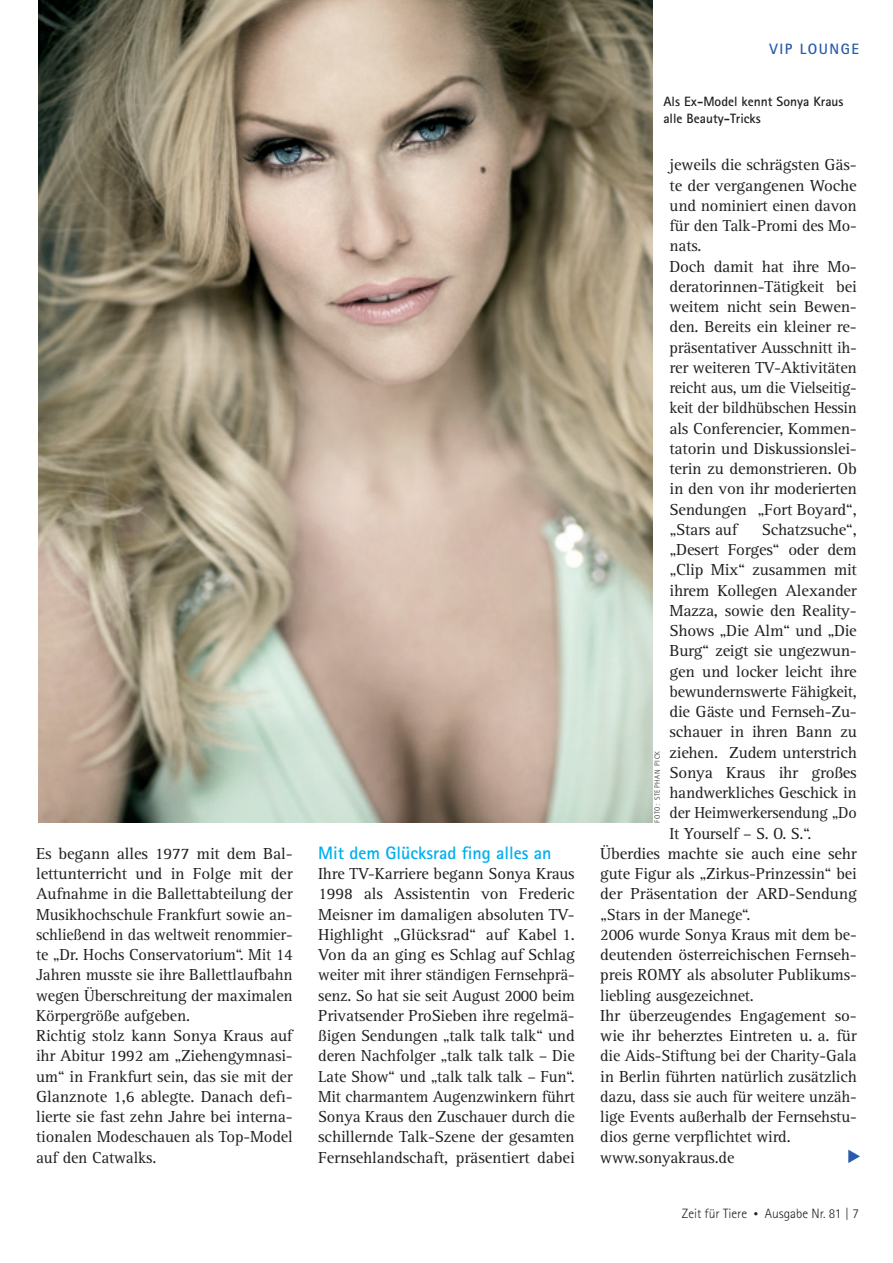
<style>
.page{position:relative;width:893px;height:1263px;background:#fff}
.page>*{position:absolute;margin:0;border:0;box-sizing:border-box;transform-origin:0 0}
.t1{font:700 18px "Rotis Sans Serif";color:#00aeef}
.t2{font:16.5px/20.2px "Rotis Serif";letter-spacing:-.01em;color:#231f20}
.t3{font:700 15px "Rotis Sans Serif";letter-spacing:.1em;color:#285caa}
.t4{font:700 13.5px/16.5px "Rotis Sans Serif";color:#231f20}
.t5{font:300 13.5px "Rotis Sans Serif";color:#231f20}
.t6{font:300 7.5px "Rotis Sans Serif";letter-spacing:.1em;color:#231f20}
.s1{font-size:9px}
</style>
<div class="page">
<img style="left:38px;top:0;width:614px;height:823px">
<p class="t2" style="left:36px;top:845px;width:258px">Es begann alles 1977 mit dem Bal&shy;lettunterricht und in Folge mit der Aufnahme in die Ballettabteilung der Musikhochschule Frankfurt sowie an&shy;schließend in das weltweit renommier&shy;te „Dr. Hochs Conservatorium“. Mit 14<br>Jahren musste sie ihre Ballettlaufbahn wegen Überschreitung der maximalen Körpergröße aufgeben.<br>Richtig stolz kann Sonya Kraus auf ihr Abitur 1992 am „Ziehengymnasi&shy;um“ in Frankfurt sein, das sie mit der Glanznote 1,6 ablegte. Danach defi&shy;lierte sie fast zehn Jahre bei interna&shy;tionalen Modeschauen als Top-Model auf den Catwalks.</p>
<p class="t1" style="left:318px;top:846px;width:235px">Mit dem Glücksrad fing alles an</p>
<p class="t2" style="left:318px;top:865px;width:258px;text-align:justify">Ihre TV-Karriere begann Sonya Kraus 1998 als Assistentin von Frederic Meisner im damaligen absoluten TV-Highlight „Glücksrad“ auf Kabel 1.<br>Von da an ging es Schlag auf Schlag weiter mit ihrer ständigen Fernsehprä&shy;senz. So hat sie seit August 2000 beim Privatsender ProSieben ihre regelmä&shy;ßigen Sendungen „talk talk talk“ und deren Nachfolger „talk talk talk – Die Late Show“ und „talk talk talk – Fun“.<br>Mit charmantem Augenzwinkern führt Sonya Kraus den Zuschauer durch die schillernde Talk-Szene der gesamten Fernsehlandschaft, präsentiert dabei</p>
<p class="t3" style="left:770px;top:44px;width:91px">VIP LOUNGE</p>
<p class="t4" style="left:663px;top:95px;width:182px">Als Ex-Model kennt Sonya Kraus alle Beauty-Tricks</p>
<p class="t2" style="left:669px;top:156px;width:189px">jeweils die schrägsten Gäs&shy;te der vergangenen Woche und nominiert einen davon für den Talk-Promi des Mo&shy;nats.<br>Doch damit hat ihre Mo&shy;deratorinnen-Tätigkeit bei weitem nicht sein Bewen&shy;den. Bereits ein kleiner re&shy;präsentativer Ausschnitt ih&shy;rer weiteren TV-Aktivitäten reicht aus, um die Vielseitig&shy;keit der bildhübschen Hessin als Conferencier, Kommen&shy;tatorin und Diskussionslei&shy;terin zu demonstrieren. Ob in den von ihr moderierten<br>Sendungen „Fort Boyard“, „Stars auf</p>
<p class="t2" style="left:762px;top:521px;width:96px">Schatzsuche“,</p>
<p class="t2" style="left:669px;top:541px;width:189px">„Desert Forges“ oder dem</p>
<p class="t2" style="left:669px;top:561px;width:189px">„Clip Mix“ zusammen mit</p>
<p class="t2" style="left:669px;top:581px;width:189px">ihrem Kollegen Alexander</p>
<p class="t2" style="left:669px;top:602px;width:189px">Mazza, sowie den Reality-</p>
<p class="t2" style="left:669px;top:622px;width:189px">Shows „Die Alm“ und „Die</p>
<p class="t2" style="left:669px;top:642px;width:189px">Burg“ zeigt sie ungezwun-</p>
<p class="t2" style="left:669px;top:662px;width:189px">gen und locker leicht ihre</p>
<p class="t2" style="left:669px;top:683px;width:189px">bewundernswerte Fähigkeit,</p>
<p class="t2" style="left:669px;top:703px;width:189px">die Gäste und Fernseh-Zu-</p>
<p class="t2" style="left:669px;top:723px;width:189px">schauer in ihren Bann zu</p>
<p class="t2" style="left:669px;top:743px;width:189px">ziehen. Zudem unterstrich</p>
<p class="t2" style="left:669px;top:764px;width:189px">Sonya Kraus ihr großes</p>
<p class="t2" style="left:669px;top:784px;width:189px">handwerkliches Geschick in</p>
<p class="t2" style="left:669px;top:804px;width:189px">der Heimwerkersendung „Do</p>
<p class="t2" style="left:669px;top:824px;width:143px">It Yourself – S. O. S.“.</p>
<p class="t2" style="left:600px;top:845px;width:258px">Überdies machte sie auch eine sehr</p>
<p class="t2" style="left:600px;top:865px;width:258px">gute Figur als „Zirkus-Prinzessin“ bei</p>
<p class="t2" style="left:600px;top:885px;width:258px">der Präsentation der ARD-Sendung</p>
<p class="t2" style="left:600px;top:905px;width:152px">„Stars in der Manege“.</p>
<p class="t2" style="left:600px;top:926px;width:258px">2006 wurde Sonya Kraus mit dem be-</p>
<p class="t2" style="left:600px;top:946px;width:258px">deutenden österreichischen Fernseh-</p>
<p class="t2" style="left:600px;top:966px;width:258px">preis ROMY als absoluter Publikums-</p>
<p class="t2" style="left:600px;top:986px;width:155px">liebling ausgezeichnet.</p>
<p class="t2" style="left:600px;top:1007px;width:258px">Ihr überzeugendes Engagement so-</p>
<p class="t2" style="left:600px;top:1027px;width:258px">wie ihr beherztes Eintreten u. a. für</p>
<p class="t2" style="left:600px;top:1047px;width:258px">die Aids-Stiftung bei der Charity-Gala</p>
<p class="t2" style="left:600px;top:1067px;width:258px">in Berlin führten natürlich zusätzlich</p>
<p class="t2" style="left:600px;top:1088px;width:258px">dazu, dass sie auch für weitere unzäh-</p>
<p class="t2" style="left:600px;top:1108px;width:258px">lige Events außerhalb der Fernsehstu-</p>
<p class="t2" style="left:600px;top:1128px;width:192px">dios gerne verpflichtet wird.</p>
<p class="t2" style="left:600px;top:1148px;width:136px">www.sonyakraus.de</p>
<p class="t6" style="left:655px;top:823px;width:73px;rotate:-90deg">FOTO: STEPHAN PICK</p>
<p class="t5" style="left:682px;top:1209px;width:179px">Zeit für Tiere <span class="s1">•</span> Ausgabe Nr. 81 | 7</p>
</div>
